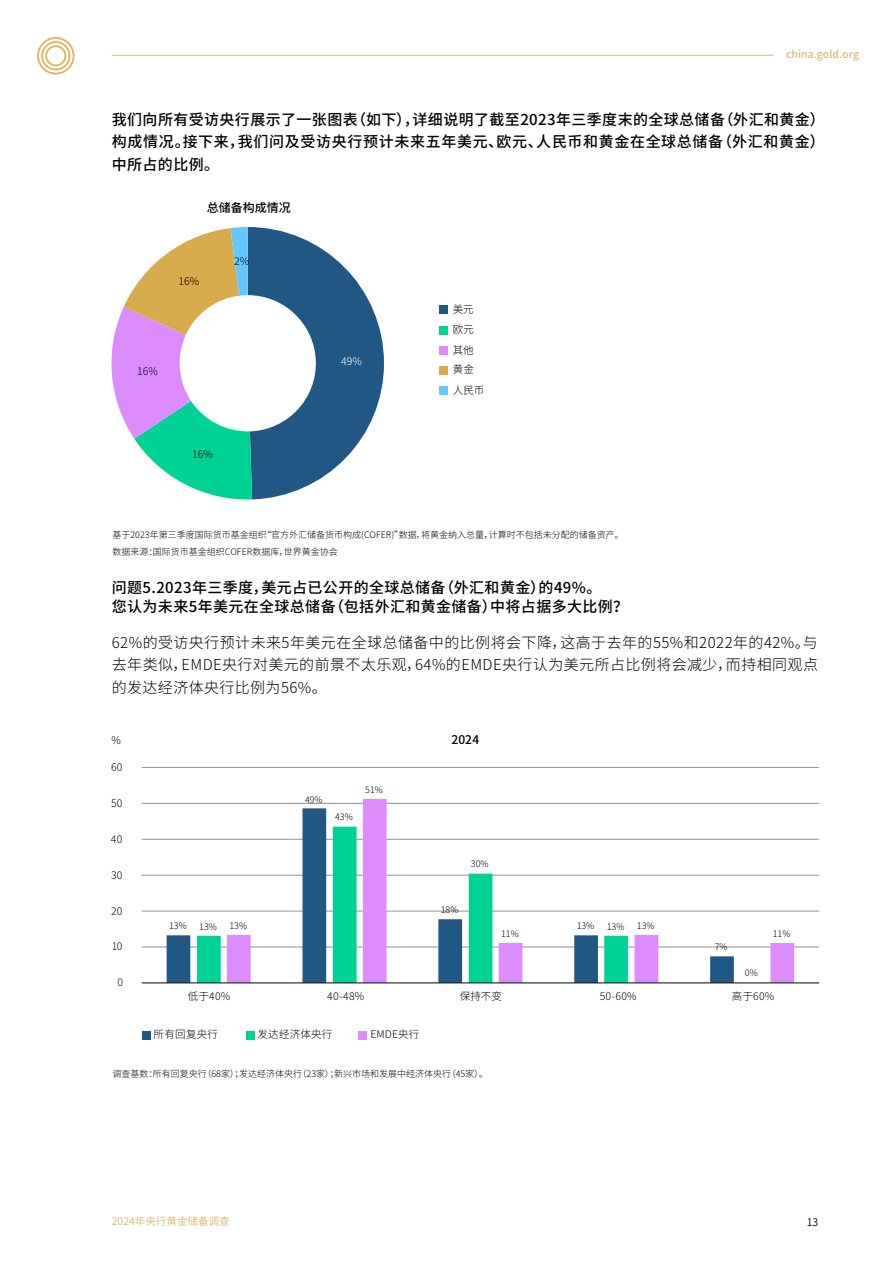
<style>
.page{position:relative;width:893px;height:1263px;background:#fff}
.page>*{position:absolute;margin:0;border:0;box-sizing:border-box;transform-origin:0 0}
.t1{font:500 15px/22.5px "Source Han Sans CN";letter-spacing:.025em;color:#000;text-align:justify}
.t2{font:300 15px/22.5px "Source Han Sans CN";letter-spacing:.03em;color:#000;text-align:justify}
.t3{font:500 12px "Source Han Sans CN";color:#000}
.t4{font:300 10.5px/20.1px "Source Han Sans CN";letter-spacing:.015em;color:#000}
.t5{font:500 10.5px "Source Han Sans CN";color:#d8ba6e}
.t6{font:10.5px "Source Han Sans CN";color:#d8ba6e}
.t7{font:300 10.5px "Source Han Sans CN";color:#fff}
.t8{font:10.5px "Source Han Sans CN";color:#000}
.t9{font:300 9px/16.5px "Source Han Sans CN";color:#060001}
.t10{font:300 9px "Source Han Sans CN";color:#000}
</style>
<div class="page">
<hr style="left:112px;top:55px;width:662px;height:1px;background:#d8ba6e">
<svg style="left:37px;top:37px;width:37px;height:37px"></svg>
<div style="left:439px;top:305px;width:9px;height:9px;background:#215785"></div>
<div style="left:439px;top:326px;width:9px;height:8px;background:#00d296"></div>
<div style="left:439px;top:346px;width:9px;height:9px;background:#dc8cff"></div>
<div style="left:439px;top:366px;width:9px;height:8px;background:#d8ab4c"></div>
<div style="left:439px;top:386px;width:9px;height:9px;background:#64c8ff"></div>
<svg style="left:111px;top:227px;width:273px;height:273px"></svg>
<hr style="left:142px;top:767px;width:677px;height:1px;background:#929292">
<hr style="left:142px;top:839px;width:677px;height:1px;background:#929292">
<hr style="left:142px;top:911px;width:677px;height:1px;background:#929292">
<hr style="left:142px;top:803px;width:677px;height:1px;background:#929292">
<hr style="left:142px;top:875px;width:677px;height:1px;background:#929292">
<hr style="left:142px;top:947px;width:677px;height:1px;background:#929292">
<svg style="left:167px;top:838px;width:30px;height:144px"></svg>
<svg style="left:197px;top:838px;width:30px;height:144px"></svg>
<svg style="left:227px;top:799px;width:567px;height:183px"></svg>
<hr style="left:142px;top:982px;width:677px;height:1px;background:#000">
<div style="left:142px;top:1031px;width:8px;height:8px;background:#215785"></div>
<div style="left:246px;top:1031px;width:8px;height:8px;background:#00d296"></div>
<div style="left:359px;top:1031px;width:8px;height:8px;background:#dc8cff"></div>
<p class="t5" style="left:786px;top:48px;width:74px">china.gold.org</p>
<p class="t1" style="left:112px;top:108px;width:714px">我们向所有受访央行展示了一张图表（如下），详细说明了截至2023年三季度末的全球总储备（外汇和黄金）构成情况。接下来，我们问及受访央行预计未来五年美元、欧元、人民币和黄金在全球总储备（外汇和黄金）中所占的比例。</p>
<p class="t3" style="left:207px;top:200px;width:85px">总储备构成情况</p>
<p class="t4" style="left:178px;top:271px;width:22px">16%</p>
<p class="t4" style="left:234px;top:251px;width:17px">2%</p>
<p class="t4" style="left:137px;top:361px;width:22px">16%</p>
<p class="t4" style="left:192px;top:444px;width:22px">16%</p>
<p class="t7" style="left:341px;top:356px;width:22px">49%</p>
<p class="t4" style="left:453px;top:300px;width:33px">美元欧元其他黄金人民币</p>
<p class="t9" style="left:112px;top:527px;width:513px">基于2023年第三季度国际货币基金组织“官方外汇储备货币构成(COFER)”数据，将黄金纳入总量，计算时不包括未分配的储备资产。数据来源：国际货币基金组织COFER数据库，世界黄金协会</p>
<p class="t1" style="left:112px;top:578px;width:518px;line-height:19.5px">问题5.2023年三季度，美元占已公开的全球总储备（外汇和黄金）的49%。<br>您认为未来5年美元在全球总储备（包括外汇和黄金储备）中将占据多大比例？</p>
<p class="t2" style="left:112px;top:631px;width:708px">62%的受访央行预计未来5年美元在全球总储备中的比例将会下降，这高于去年的55%和2022年的42%。与去年类似，EMDE央行对美元的前景不太乐观，64%的EMDE央行认为美元所占比例将会减少，而持相同观点的发达经济体央行比例为56%。</p>
<p class="t4" style="left:111px;top:730px;width:11px">%</p>
<p class="t4" style="left:111px;top:757px;width:13px">60</p>
<p class="t4" style="left:111px;top:793px;width:13px">50</p>
<p class="t4" style="left:111px;top:829px;width:13px">40</p>
<p class="t4" style="left:111px;top:865px;width:13px">30</p>
<p class="t4" style="left:111px;top:901px;width:13px">20</p>
<p class="t4" style="left:112px;top:937px;width:12px">10</p>
<p class="t4" style="left:117px;top:973px;width:7px">0</p>
<p class="t10" style="left:169px;top:921px;width:19px">13%</p>
<p class="t10" style="left:199px;top:921px;width:19px">13%</p>
<p class="t10" style="left:229px;top:920px;width:19px">13%</p>
<p class="t10" style="left:305px;top:794px;width:19px">49%</p>
<p class="t10" style="left:335px;top:812px;width:19px">43%</p>
<p class="t10" style="left:365px;top:785px;width:19px">51%</p>
<p class="t3" style="left:451px;top:733px;width:29px">2024</p>
<p class="t10" style="left:471px;top:859px;width:19px">30%</p>
<p class="t10" style="left:441px;top:905px;width:19px">18%</p>
<p class="t10" style="left:501px;top:928px;width:19px">11%</p>
<p class="t10" style="left:577px;top:921px;width:19px">13%</p>
<p class="t10" style="left:607px;top:921px;width:19px">13%</p>
<p class="t10" style="left:637px;top:920px;width:19px">13%</p>
<p class="t10" style="left:715px;top:942px;width:14px">7%</p>
<p class="t10" style="left:745px;top:968px;width:14px">0%</p>
<p class="t10" style="left:773px;top:928px;width:19px">11%</p>
<p class="t4" style="left:188px;top:986px;width:44px">低于40%</p>
<p class="t4" style="left:327px;top:986px;width:39px">40-48%</p>
<p class="t4" style="left:460px;top:986px;width:44px">保持不变</p>
<p class="t4" style="left:600px;top:986px;width:38px">50-60%</p>
<p class="t4" style="left:732px;top:986px;width:44px">高于60%</p>
<p class="t4" style="left:154px;top:1025px;width:66px">所有回复央行</p>
<p class="t4" style="left:258px;top:1025px;width:76px">发达经济体央行</p>
<p class="t4" style="left:371px;top:1025px;width:50px">EMDE央行</p>
<p class="t9" style="left:112px;top:1065px;width:377px">调查基数：所有回复央行（68家）；发达经济体央行（23家）；新兴市场和发展中经济体央行（45家）。</p>
<p class="t6" style="left:112px;top:1215px;width:119px">2024年央行黄金储备调查</p>
<p class="t8" style="left:807px;top:1216px;width:13px">13</p>
</div>
